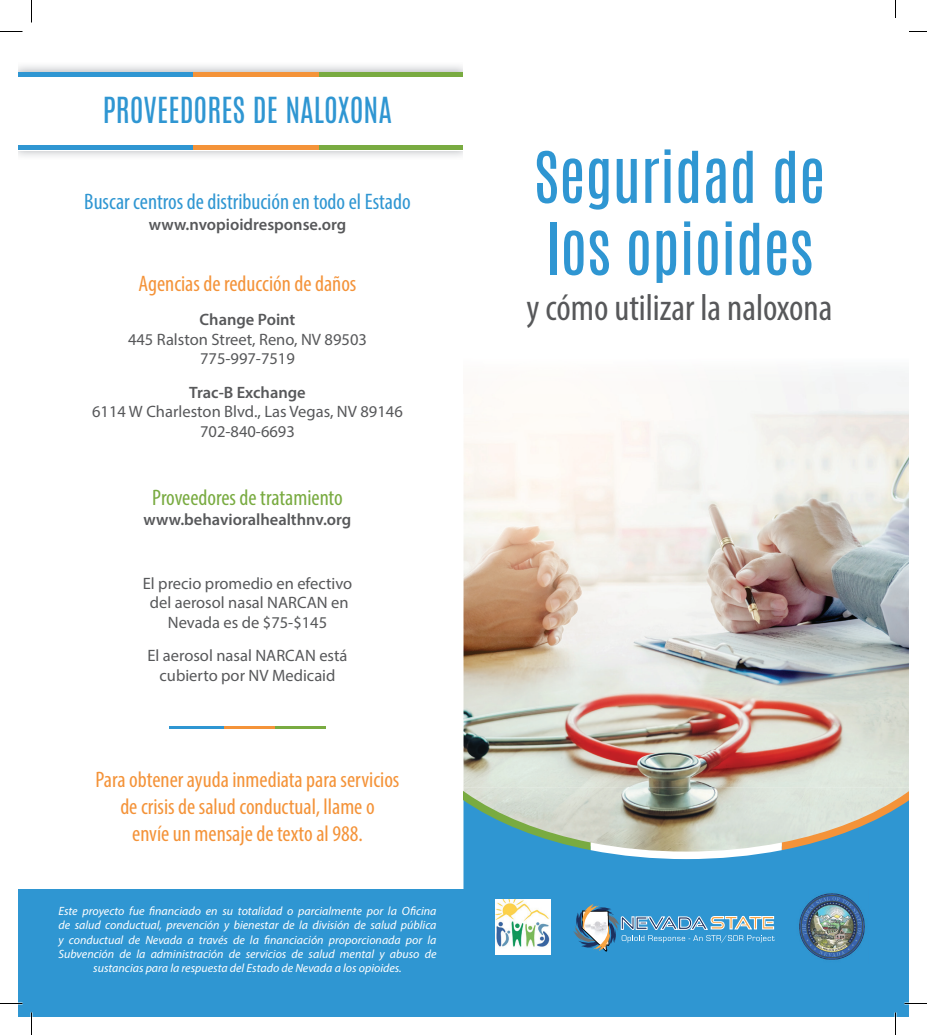
<style>
.page{position:relative;width:927px;height:1035px;background:#fff}
.page>*{position:absolute;margin:0;border:0;box-sizing:border-box;transform-origin:0 0}
.t1{font:60px/72px "Antonio";color:#2f96d2}
.t2{font:condensed 37.5px "Myriad Pro";color:#57585a}
.t3{font:30px "Antonio";color:#2f96d2}
.t4{font:condensed 22.5px/27px "Myriad Pro";color:#f49339;text-align:center}
.t5{font:condensed 22.5px "Myriad Pro";color:#2f96d2}
.t6{font:condensed 22.5px "Myriad Pro";color:#79ab41}
.t7{font:16.5px/19.8px "Myriad Pro";color:#57585a;text-align:center}
.t8{font:600 16.5px "Myriad Pro";color:#57585a}
.t9{font:italic 12px/14.4px "Myriad Pro";color:#fff;text-align:center}
</style>
<div class="page">
<div style="left:18px;top:890px;width:446px;height:127px;background:#2f96d2"></div>
<svg style="left:31px;top:0;width:1px;height:22px"></svg>
<svg style="left:0;top:31px;width:22px;height:1px"></svg>
<svg style="left:895px;top:0;width:1px;height:18px"></svg>
<svg style="left:31px;top:1012px;width:1px;height:23px"></svg>
<svg style="left:0;top:1003px;width:22px;height:1px"></svg>
<svg style="left:909px;top:31px;width:18px;height:1px"></svg>
<hr style="left:18px;top:146px;width:176px;height:4px;background:#2f96d2">
<hr style="left:194px;top:146px;width:126px;height:4px;background:#f49339">
<hr style="left:320px;top:146px;width:144px;height:4px;background:#79ab41">
<hr style="left:18px;top:72px;width:176px;height:4px;background:#2f96d2">
<hr style="left:194px;top:72px;width:126px;height:4px;background:#f49339">
<hr style="left:320px;top:72px;width:144px;height:4px;background:#79ab41">
<hr style="left:169px;top:727px;width:55px;height:2px;background:#2f96d2">
<hr style="left:224px;top:727px;width:51px;height:2px;background:#f49339">
<hr style="left:275px;top:727px;width:51px;height:2px;background:#79ab41">
<img style="left:464px;top:370px;width:445px;height:417px">
<img style="left:464px;top:787px;width:346px;height:4px">
<div style="left:464px;top:859px;width:445px;height:158px;background:#2f96d2"></div>
<svg style="left:464px;top:791px;width:445px;height:68px;background:#a1bcbe"></svg>
<svg style="left:573px;top:904px;width:202px;height:47px;background:#57a0ca"></svg>
<img style="left:795px;top:890px;width:74px;height:74px">
<img style="left:495px;top:899px;width:56px;height:55px">
<svg style="left:904px;top:1003px;width:23px;height:1px"></svg>
<svg style="left:895px;top:1012px;width:1px;height:23px"></svg>
<h2 class="t3" style="left:103px;top:88px;width:291px">PROVEEDORES DE NALOXONA</h2>
<h3 class="t5" style="left:84px;top:188px;width:328px">Buscar centros de distribución en todo el Estado</h3>
<h3 class="t8" style="left:149px;top:214px;width:199px">www.nvopioidresponse.org</h3>
<p class="t4" style="left:139px;top:270px;width:219px">Agencias de reducción de daños</p>
<h4 class="t8" style="left:200px;top:309px;width:97px">Change Point</h4>
<p class="t7" style="left:128px;top:329px;width:240px">445 Ralston Street, Reno, NV 89503<br>775-997-7519</p>
<h4 class="t8" style="left:189px;top:382px;width:118px">Trac-B Exchange</h4>
<p class="t7" style="left:92px;top:402px;width:312px">6114 W Charleston Blvd., Las Vegas, NV 89146<br>702-840-6693</p>
<p class="t6" style="left:152px;top:484px;width:192px">Proveedores de tratamiento</p>
<h4 class="t8" style="left:144px;top:509px;width:209px">www.behavioralhealthnv.org</h4>
<p class="t7" style="left:143px;top:573px;width:211px">El precio promedio en efectivo del aerosol nasal NARCAN en<br>Nevada es de $75-$145</p>
<p class="t7" style="left:147px;top:646px;width:202px">El aerosol nasal NARCAN está cubierto por NV Medicaid</p>
<p class="t4" style="left:96px;top:766px;width:305px">Para obtener ayuda inmediata para servicios de crisis de salud conductual, llame o<br>envíe un mensaje de texto al 988.</p>
<p class="t9" style="left:58px;top:903px;width:380px">Este proyecto fue ÿnanciado en su totalidad o parcialmente por la Oÿcina de salud conductual, prevención y bienestar de la división de salud pública y conductual de Nevada a través de la ÿnanciación proporcionada por la Subvención de la administración de servicios de salud mental y abuso de sustancias para la respuesta del Estado de Nevada a los opioides.</p>
<h1 class="t1" style="left:534px;top:142px;width:293px">Seguridad de los opioides</h1>
<h1 class="t2" style="left:527px;top:285px;width:307px">y cómo utilizar la naloxona</h1>
</div>
